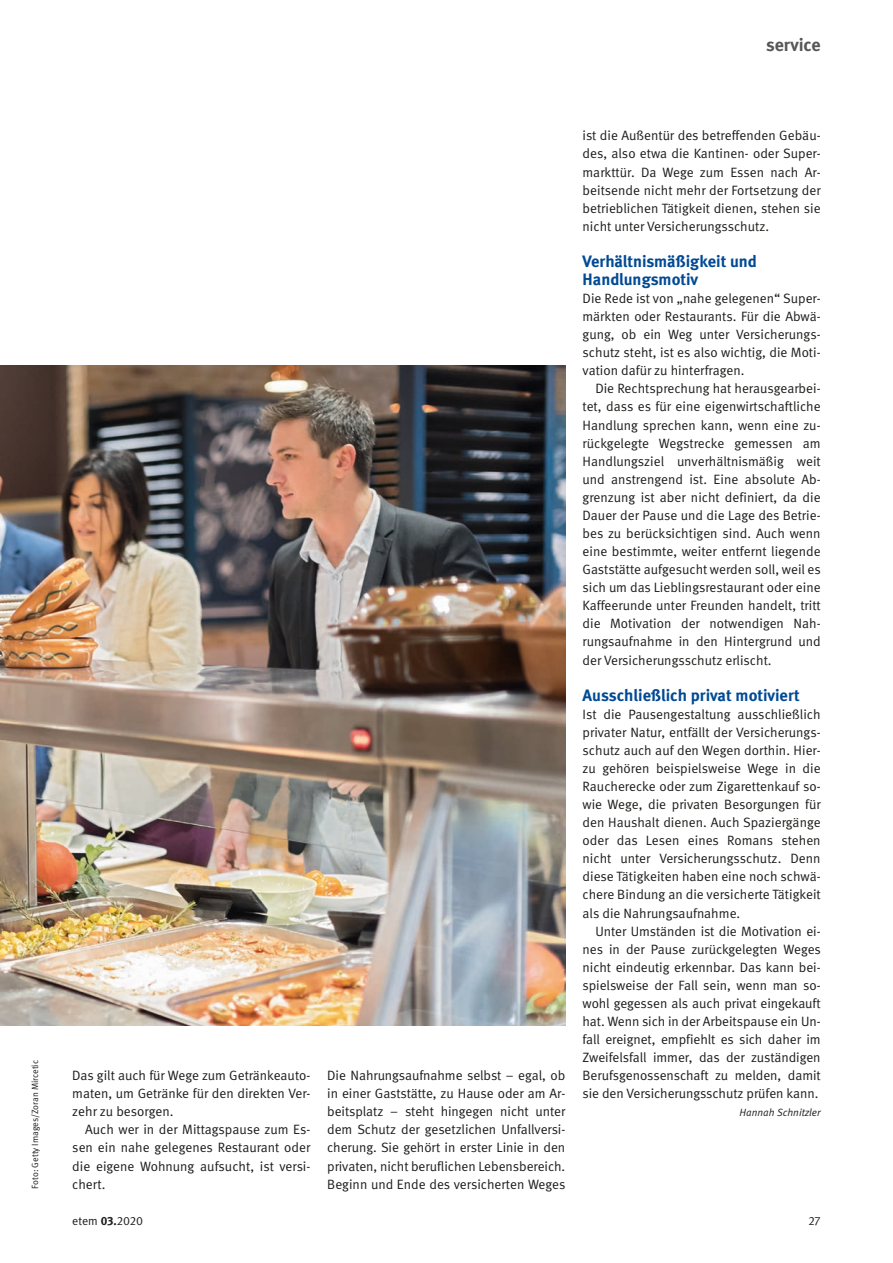
<style>
.page{position:relative;width:893px;height:1263px;background:#fff}
.page>*{position:absolute;margin:0;border:0;box-sizing:border-box;transform-origin:0 0}
.t1{font:700 18px "DGUV Meta";color:#575756}
.t2{font:700 16.5px/18px "DGUV Meta";color:#004a94}
.t3{font:13.5px/18.1px "DGUV Meta";color:#1d1d1b;text-align:justify}
.t4{font:12px "DGUV Meta";color:#1d1d1b}
.t5{font:italic 10.5px "DGUV Meta";color:#1d1d1b}
.t6{font:9px "DGUV Meta";color:#1d1d1b}
.s1{font-weight:700}
</style>
<div class="page">
<img style="left:0;top:366px;width:566px;height:660px">
<h1 class="t1" style="left:766px;top:34px;width:56px">service</h1>
<p class="t6" style="left:30px;top:1188px;width:130px;rotate:-90deg">Foto: Getty Images/Zoran Mircetic</p>
<p class="t3" style="left:72px;top:1067px;width:240px">Das gilt auch für Wege zum Getränkeauto&shy;maten, um Getränke für den direkten Ver&shy;zehr zu besorgen.</p>
<p class="t3" style="left:72px;top:1121px;width:240px;text-indent:13px">Auch wer in der Mittagspause zum Es&shy;sen ein nahe gelegenes Restaurant oder die eigene Wohnung aufsucht, ist versi&shy;chert.</p>
<p class="t3" style="left:327px;top:1067px;width:240px">Die Nahrungsaufnahme selbst – egal, ob in einer Gaststätte, zu Hause oder am Ar&shy;beitsplatz – steht hingegen nicht unter dem Schutz der gesetzlichen Unfallversi&shy;cherung. Sie gehört in erster Linie in den privaten, nicht beruflichen Lebensbereich.<br>Beginn und Ende des versicherten Weges</p>
<p class="t3" style="left:583px;top:127px;width:240px">ist die Außentür des betreffenden Gebäu&shy;des, also etwa die Kantinen- oder Super&shy;markttür. Da Wege zum Essen nach Ar&shy;beitsende nicht mehr der Fortsetzung der betrieblichen Tätigkeit dienen, stehen sie nicht unter Versicherungsschutz.</p>
<h4 class="t2" style="left:583px;top:253px;width:176px">Verhältnismäßigkeit und<br>Handlungsmotiv</h4>
<p class="t3" style="left:583px;top:290px;width:240px">Die Rede ist von „nahe gelegenen“ Super&shy;märkten oder Restaurants. Für die Abwä&shy;gung, ob ein Weg unter Versicherungs&shy;schutz steht, ist es also wichtig, die Moti&shy;vation dafür zu hinterfragen.</p>
<p class="t3" style="left:583px;top:380px;width:240px;text-indent:13px">Die Rechtsprechung hat herausgearbei&shy;tet, dass es für eine eigenwirtschaftliche Handlung sprechen kann, wenn eine zu&shy;rückgelegte Wegstrecke gemessen am Handlungsziel unverhältnismäßig weit und anstrengend ist. Eine absolute Ab&shy;grenzung ist aber nicht definiert, da die Dauer der Pause und die Lage des Betrie&shy;bes zu berücksichtigen sind. Auch wenn eine bestimmte, weiter entfernt liegende Gaststätte aufgesucht werden soll, weil es sich um das Lieblingsrestaurant oder eine Kaffeerunde unter Freunden handelt, tritt die Motivation der notwendigen Nah&shy;rungsaufnahme in den Hintergrund und der Versicherungsschutz erlischt.</p>
<h4 class="t2" style="left:583px;top:686px;width:219px">Ausschließlich privat motiviert</h4>
<p class="t3" style="left:583px;top:705px;width:240px">Ist die Pausengestaltung ausschließlich privater Natur, entfällt der Versicherungs&shy;schutz auch auf den Wegen dorthin. Hier&shy;zu gehören beispielsweise Wege in die Raucherecke oder zum Zigarettenkauf so&shy;wie Wege, die privaten Besorgungen für den Haushalt dienen. Auch Spaziergänge oder das Lesen eines Romans stehen nicht unter Versicherungsschutz. Denn diese Tätigkeiten haben eine noch schwä&shy;chere Bindung an die versicherte Tätigkeit als die Nahrungsaufnahme.</p>
<p class="t3" style="left:583px;top:922px;width:240px;text-indent:13px">Unter Umständen ist die Motivation ei&shy;nes in der Pause zurückgelegten Weges nicht eindeutig erkennbar. Das kann bei&shy;spielsweise der Fall sein, wenn man so&shy;wohl gegessen als auch privat eingekauft hat. Wenn sich in der Arbeitspause ein Un&shy;fall ereignet, empfiehlt es sich daher im Zweifelsfall immer, das der zuständigen Berufsgenossenschaft zu melden, damit sie den Versicherungsschutz prüfen kann.</p>
<p class="t5" style="left:739px;top:1106px;width:83px">Hannah Schnitzler</p>
<p class="t4" style="left:72px;top:1213px;width:72px">etem <span class="s1">03.</span>2020</p>
<p class="t4" style="left:808px;top:1213px;width:14px">27</p>
</div>
